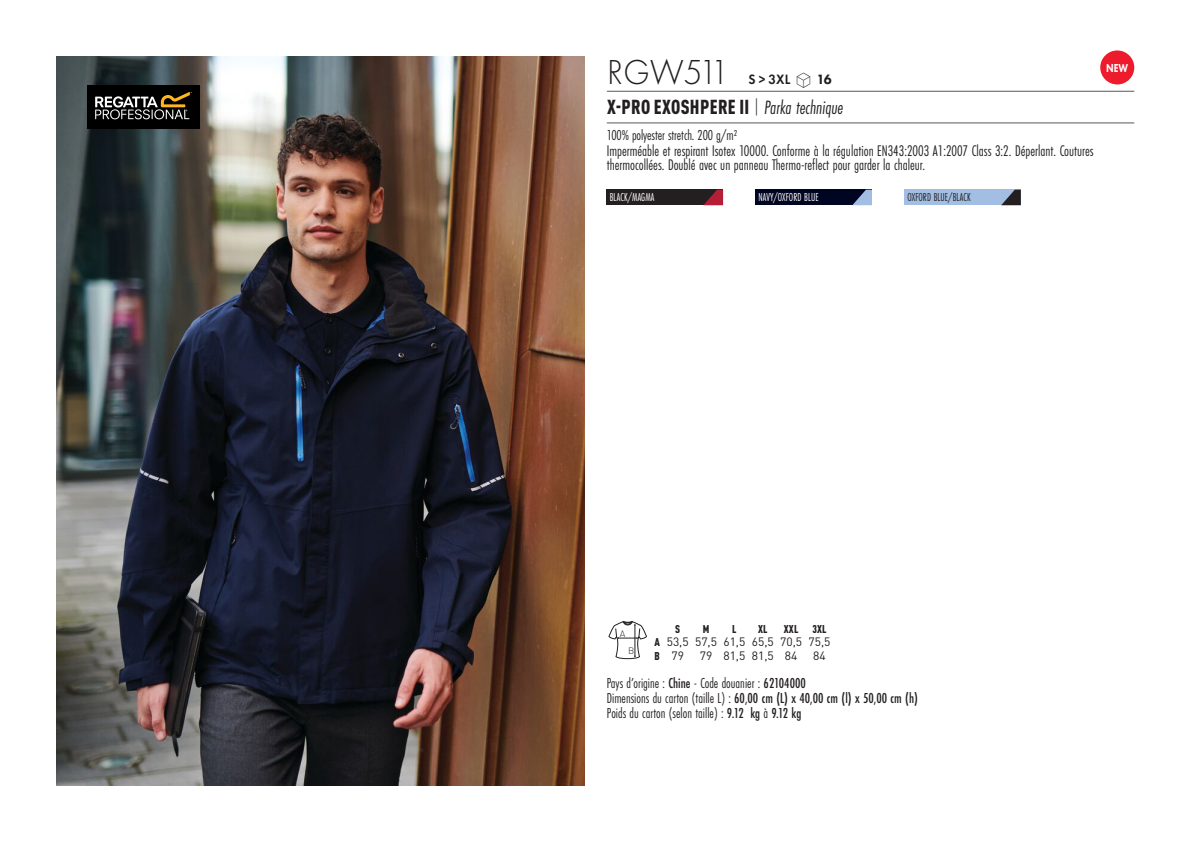
<style>
.page{position:relative;width:1191px;height:842px;background:#fff}
.page>*{position:absolute;margin:0;border:0;box-sizing:border-box;transform-origin:0 0}
.t1{font:300 36px "Futura PT";letter-spacing:.005em;color:#231f20;scale:.95 1}
.t2{font:900 condensed 20px "DIN Pro";letter-spacing:.02em;color:#231f20;scale:.95 1}
.t3{font:16px/14px "Futura PT Cond";color:#231f20;scale:.95 1}
.grammage_2020{font:15px "Futura PT Cond";color:#231f20;scale:.95 1}
.t4{font:500 15px "Futura PT Cond";color:#231f20;scale:.95 1}
.t5{font:600 14px "Futura PT";color:#231f20;scale:.95 1}
._88_tailles_tab_maig{font:12px/13.6px "DIN Pro";color:#231f20}
.Coloris_nuancier_bla{font:12px "Futura PT Cond";letter-spacing:.01em;color:#fff;scale:.9 1}
.Coloris_nuancier_bla-2{font:12px "Futura PT Cond";letter-spacing:.01em;color:#231f20;scale:.9 1}
.nuancier_bloc_packsh{font:800 12px "Futura PT";color:#fff;scale:.8 1}
._88_tailles_tab_maig-2{font:900 condensed 11.2px "DIN Pro";letter-spacing:.02em;color:#231f20;scale:.95 1}
.t6{font:300 9.2px "DIN";color:#231f20}
.s1{font-family:"Linotype Shapeshifter";font-weight:400;font-size:20px}
.s2{font-weight:800}
.s3{font-weight:300}
.s4{font-family:"Futura PT Cond";font-weight:400;font-style:italic;font-stretch:normal}
.s5{font-weight:900;font-stretch:condensed;font-size:11.2px}
.s6{font-weight:500}
.s7{font-weight:400}
</style>
<div class="page">
<img style="left:57px;top:57px;width:527px;height:728px">
<hr style="left:607px;top:91px;width:527px;height:1px;background:#57585a">
<hr style="left:607px;top:123px;width:527px;height:1px;background:#57585a">
<div style="left:1100px;top:50px;width:34px;height:34px;background:#ee1b2d;border-radius:50%"></div>
<div style="left:607px;top:190px;width:116px;height:15px;background:#231f20"></div>
<svg style="left:704px;top:190px;width:19px;height:15px"></svg>
<div style="left:755px;top:190px;width:117px;height:15px;background:#000521"></div>
<svg style="left:852px;top:190px;width:20px;height:15px"></svg>
<div style="left:904px;top:190px;width:116px;height:15px;background:#a2bee3"></div>
<svg style="left:1001px;top:190px;width:19px;height:15px"></svg>
<svg style="left:608px;top:621px;width:39px;height:38px"></svg>
<div style="left:87px;top:85px;width:112px;height:43px;background:#000"></div>
<svg style="left:95px;top:92px;width:97px;height:27px"></svg>
<p class="t1" style="left:607px;top:52px;width:130px">RGW511</p>
<p class="t5" style="left:748px;top:71px;width:89px">S &gt; 3XL <span class="s1">S</span> <span class="s2">16</span></p>
<p class="t2" style="left:607px;top:91px;width:250px">X-PRO EXOSHPERE II <span class="s3">|</span> <span class="s4">Parka technique</span></p>
<p class="grammage_2020" style="left:607px;top:126px;width:139px">100% polyester stretch. 200 g/m2</p>
<p class="t3" style="left:607px;top:144px;width:514px">Imperméable et respirant Isotex 10000. Conforme à la régulation EN343:2003 A1:2007 Class 3:2. Déperlant. Coutures thermocollées. Doublé avec un panneau Thermo-reflect pour garder la chaleur.</p>
<p class="Coloris_nuancier_bla" style="left:610px;top:190px;width:51px">BLACK/MAGMA</p>
<p class="Coloris_nuancier_bla" style="left:758px;top:190px;width:68px">NAVY/OXFORD BLUE</p>
<p class="Coloris_nuancier_bla-2" style="left:907px;top:190px;width:72px">OXFORD BLUE/BLACK</p>
<p class="nuancier_bloc_packsh" style="left:1106px;top:61px;width:29px">NEW</p>
<p class="_88_tailles_tab_maig-2" style="left:675px;top:620px;width:7px">S</p>
<p class="_88_tailles_tab_maig-2" style="left:702px;top:620px;width:8px">M</p>
<p class="_88_tailles_tab_maig-2" style="left:732px;top:620px;width:6px">L</p>
<p class="_88_tailles_tab_maig-2" style="left:758px;top:620px;width:12px">XL</p>
<p class="_88_tailles_tab_maig-2" style="left:783px;top:620px;width:46px">XXL 3XL</p>
<p class="_88_tailles_tab_maig" style="left:654px;top:634px;width:178px"><span class="s5">A</span> 53,5 57,5 61,5 65,5 70,5 75,5<br><span class="s5">B</span> 79</p>
<p class="t6" style="left:620px;top:628px;width:7px">A</p>
<p class="t6" style="left:628px;top:645px;width:8px">B</p>
<p class="_88_tailles_tab_maig" style="left:700px;top:648px;width:99px">79 81,5 81,5 84</p>
<p class="_88_tailles_tab_maig" style="left:813px;top:648px;width:14px">84</p>
<p class="grammage_2020" style="left:607px;top:674px;width:211px">Pays d’origine : <span class="s6">Chine</span> - Code douanier : <span class="s6">62104000</span></p>
<p class="t4" style="left:607px;top:689px;width:329px"><span class="s7">Dimensions du carton (taille L) :</span> 60,00 cm (L) x 40,00 cm (l) x 50,00 cm (h)</p>
<p class="grammage_2020" style="left:607px;top:704px;width:206px">Poids du carton (selon taille) : <span class="s6">9.12 kg</span> à <span class="s6">9.12 kg</span></p>
</div>
